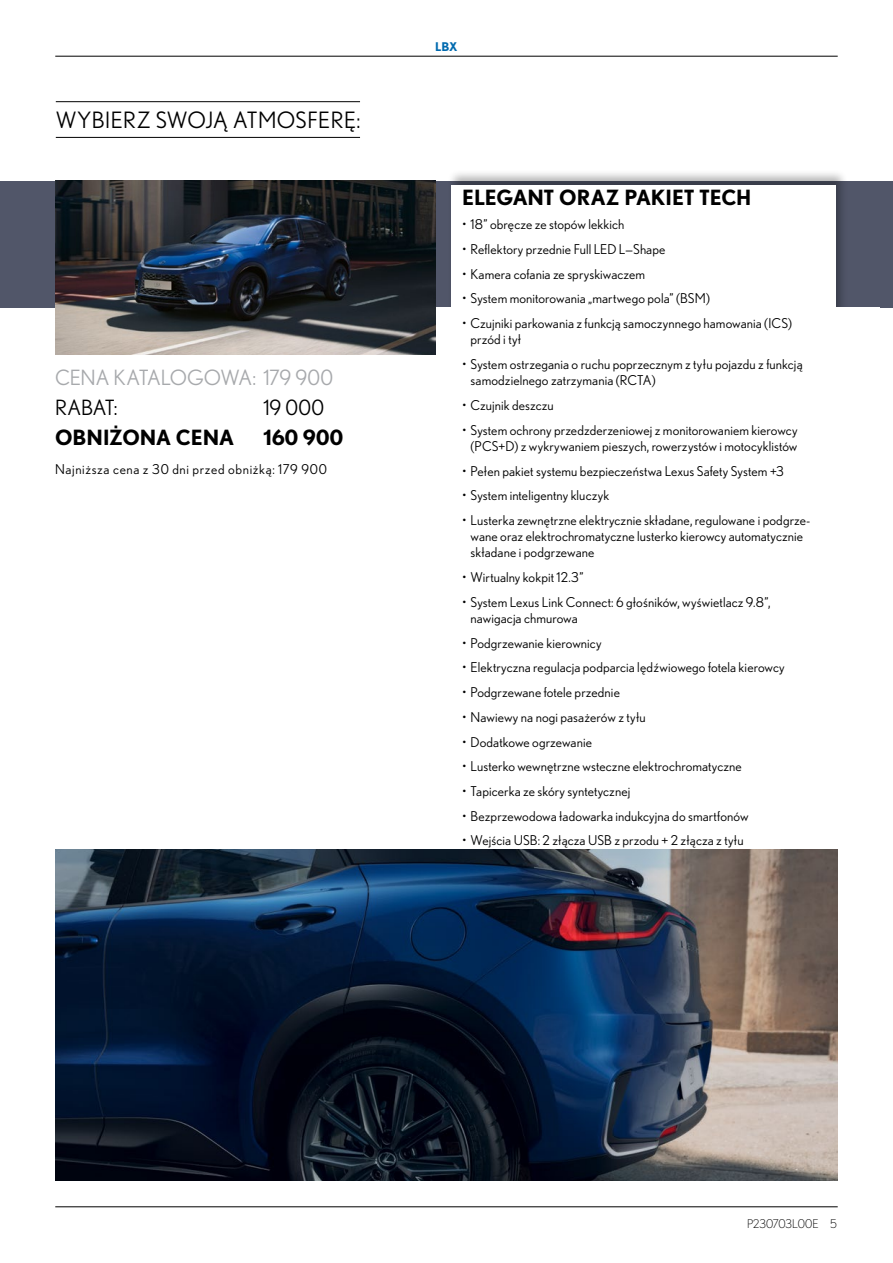
<style>
.page{position:relative;width:893px;height:1263px;background:#fff}
.page>*{position:absolute;margin:0;border:0;box-sizing:border-box;transform-origin:0 0}
.lid_15_15_20_line{font:22.5px "Nobel Pl";letter-spacing:.02em;color:#000}
.regular{font:21px "Nobel WGL";letter-spacing:-.02em;color:#a7a9ac}
.tytul{font:700 21px "Nobel WGL";letter-spacing:-.015em;color:#000}
.regular-2{font:700 21px "Nobel WGL";letter-spacing:.005em;color:#000}
.regular-3{font:21px "Nobel WGL";color:#000}
.najnizsza_cena{font:13.5px/16.2px "Nobel WGL";letter-spacing:.01em;color:#000}
.najnizsza_cena-2{font:13.5px "Nobel WGL";letter-spacing:.05em;color:#000}
.t1{font:300 12px "Nobel WGL";color:#000}
.t2{font:700 12px "Nobel WGL";color:#006aaf}
</style>
<div class="page">
<hr style="left:55px;top:56px;width:783px;height:1px;background:#000">
<hr style="left:55px;top:1206px;width:783px;height:1px;background:#000">
<hr style="left:56px;top:101px;width:304px;height:1px;background:#000">
<hr style="left:56px;top:137px;width:304px;height:1px;background:#000">
<div style="left:0;top:181px;width:893px;height:127px;background:#515669"></div>
<div style="left:448px;top:169px;width:401px;height:240px;background:#000;opacity:.3"></div>
<div style="left:451px;top:185px;width:385px;height:224px;background:#fff"></div>
<div style="left:417px;top:308px;width:463px;height:129px;background:#fff"></div>
<img style="left:55px;top:181px;width:380px;height:174px">
<img style="left:55px;top:849px;width:782px;height:332px">
<p class="lid_15_15_20_line" style="left:56px;top:107px;width:306px">WYBIERZ SWOJĄ ATMOSFERĘ:</p>
<p class="regular" style="left:55px;top:363px;width:280px">CENA KATALOGOWA: 179 900</p>
<p class="regular-3" style="left:55px;top:392px;width:64px">RABAT:</p>
<p class="regular-3" style="left:263px;top:392px;width:62px">19 000</p>
<p class="regular-2" style="left:55px;top:421px;width:180px">OBNIŻONA CENA</p>
<p class="regular-2" style="left:263px;top:421px;width:82px">160 900</p>
<p class="najnizsza_cena-2" style="left:55px;top:460px;width:274px">Najniższa cena z 30 dni przed obniżką: 179 900</p>
<p class="t2" style="left:435px;top:38px;width:24px">LBX</p>
<p class="tytul" style="left:462px;top:181px;width:291px">ELEGANT ORAZ PAKIET TECH</p>
<p class="najnizsza_cena" style="left:462px;top:216px;width:164px">• 18” obręcze ze stopów lekkich</p>
<p class="najnizsza_cena" style="left:462px;top:241px;width:205px">• Reflektory przednie Full LED L—Shape</p>
<p class="najnizsza_cena" style="left:462px;top:265px;width:185px">• Kamera cofania ze spryskiwaczem</p>
<p class="najnizsza_cena" style="left:462px;top:290px;width:249px">• System monitorowania „martwego pola” (BSM)</p>
<p class="najnizsza_cena" style="left:471px;top:315px;width:323px;text-indent:-9px">• Czujniki parkowania z funkcją samoczynnego hamowania (ICS) przód i tył</p>
<p class="najnizsza_cena" style="left:471px;top:356px;width:334px;text-indent:-9px">• System ostrzegania o ruchu poprzecznym z tyłu pojazdu z funkcją samodzielnego zatrzymania (RCTA)</p>
<p class="najnizsza_cena" style="left:462px;top:397px;width:93px">• Czujnik deszczu</p>
<p class="najnizsza_cena" style="left:462px;top:421px;width:337px;text-align:right">• System ochrony przedzderzeniowej z monitorowaniem kierowcy (PCS+D) z wykrywaniem pieszych, rowerzystów i motocyklistów</p>
<p class="najnizsza_cena" style="left:462px;top:462px;width:323px">• Pełen pakiet systemu bezpieczeństwa Lexus Safety System +3</p>
<p class="najnizsza_cena" style="left:462px;top:487px;width:149px">• System inteligentny kluczyk</p>
<p class="najnizsza_cena" style="left:471px;top:512px;width:341px;text-indent:-9px">• Lusterka zewnętrzne elektrycznie składane, regulowane i podgrze&shy;wane oraz elektrochromatyczne lusterko kierowcy automatycznie składane i podgrzewane</p>
<p class="najnizsza_cena" style="left:462px;top:569px;width:123px">• Wirtualny kokpit 12.3”</p>
<p class="najnizsza_cena" style="left:471px;top:593px;width:301px;text-indent:-9px">• System Lexus Link Connect: 6 głośników, wyświetlacz 9.8”, nawigacja chmurowa</p>
<p class="najnizsza_cena" style="left:462px;top:634px;width:141px">• Podgrzewanie kierownicy</p>
<p class="najnizsza_cena" style="left:462px;top:659px;width:324px">• Elektryczna regulacja podparcia lędźwiowego fotela kierowcy</p>
<p class="najnizsza_cena" style="left:462px;top:684px;width:159px">• Podgrzewane fotele przednie</p>
<p class="najnizsza_cena" style="left:462px;top:708px;width:185px">• Nawiewy na nogi pasażerów z tyłu</p>
<p class="najnizsza_cena" style="left:462px;top:733px;width:131px">• Dodatkowe ogrzewanie</p>
<p class="najnizsza_cena" style="left:462px;top:758px;width:281px">• Lusterko wewnętrzne wsteczne elektrochromatyczne</p>
<p class="najnizsza_cena" style="left:462px;top:783px;width:170px">• Tapicerka ze skóry syntetycznej</p>
<p class="najnizsza_cena" style="left:462px;top:807px;width:288px">• Bezprzewodowa ładowarka indukcyjna do smartfonów</p>
<p class="najnizsza_cena" style="left:462px;top:832px;width:283px">• Wejścia USB: 2 złącza USB z przodu + 2 złącza z tyłu</p>
<p class="t1" style="left:747px;top:1215px;width:92px">P230703L00E 5</p>
</div>
